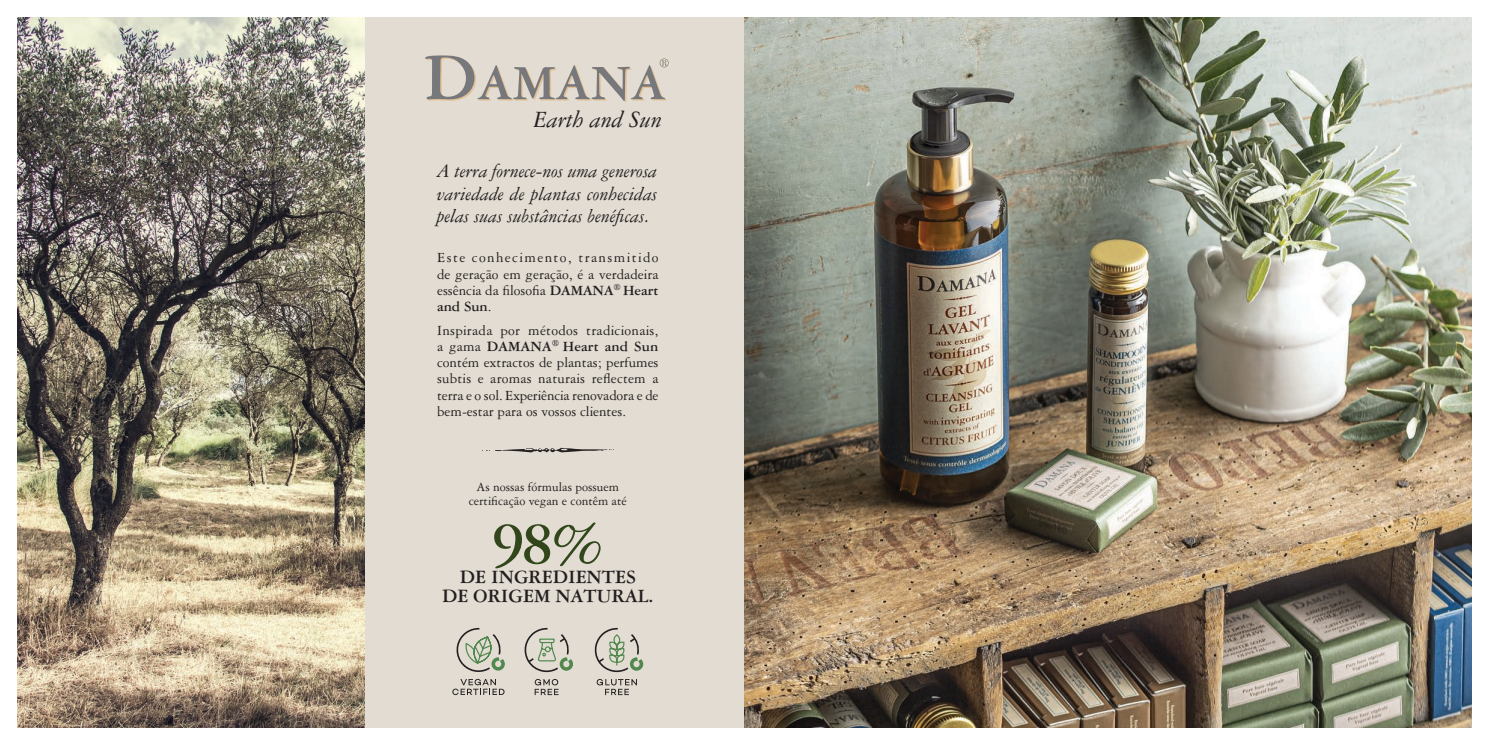
<style>
.page{position:relative;width:1489px;height:745px;background:#fff}
.page>*{position:absolute;margin:0;border:0;box-sizing:border-box;transform-origin:0 0}
.t1{font:700 63.88px "American Garamond BT";color:#32461b}
.t2{font:italic 25px "American Garamond BT";color:#231f20}
.t3{font:italic 20px/22.5px "American Garamond BT";color:#231f20;text-align:justify}
.t4{font:700 20px/19.1px "American Garamond BT";color:#231f20;text-align:center}
.t5{font:15px/16.2px "American Garamond BT";color:#231f20;text-align:justify}
.t6{font:13.38px/14.5px "American Garamond BT";color:#231f20;text-align:center}
.s1{font-weight:700}
</style>
<div class="page">
<img style="left:18px;top:17px;width:347px;height:710px">
<div style="left:365px;top:17px;width:1105px;height:710px;background:#e2dcd2"></div>
<svg style="left:425px;top:55px;width:243px;height:47px"></svg>
<img style="left:744px;top:17px;width:726px;height:710px">
<svg style="left:452px;top:678px;width:52px;height:16px"></svg>
<svg style="left:456px;top:627px;width:49px;height:44px"></svg>
<svg style="left:534px;top:679px;width:24px;height:15px"></svg>
<svg style="left:524px;top:627px;width:49px;height:44px"></svg>
<svg style="left:596px;top:679px;width:41px;height:15px"></svg>
<svg style="left:594px;top:627px;width:49px;height:44px"></svg>
<svg style="left:482px;top:447px;width:132px;height:5px"></svg>
<h2 class="t2" style="left:533px;top:105px;width:130px">Earth and Sun</h2>
<h3 class="t3" style="left:437px;top:159px;width:222px">A terra fornece-nos uma generosa variedade de plantas conhecidas pelas suas substâncias benéficas.</h3>
<p class="t5" style="left:437px;top:249px;width:223px">Este conhecimento, transmitido de geração em geração, é a verdadeira essência da filosofia <span class="s1">DAMANA</span><sup>®</sup> <span class="s1">Heart and Sun</span>.</p>
<p class="t5" style="left:437px;top:321px;width:223px">Inspirada por métodos tradicionais, a gama <span class="s1">DAMANA</span><sup>®</sup> <span class="s1">Heart and Sun </span>contém extractos de plantas; perfumes subtis e aromas naturais reflectem a terra e o sol. Experiência renovadora e de bem-estar para os vossos clientes.</p>
<p class="t6" style="left:469px;top:478px;width:159px">As nossas fórmulas possuem certificação vegan e contêm até</p>
<h1 class="t1" style="left:492px;top:504px;width:113px">98 %</h1>
<h3 class="t4" style="left:442px;top:566px;width:213px">DE INGREDIENTES<br>DE ORIGEM NATURAL.</h3>
</div>
